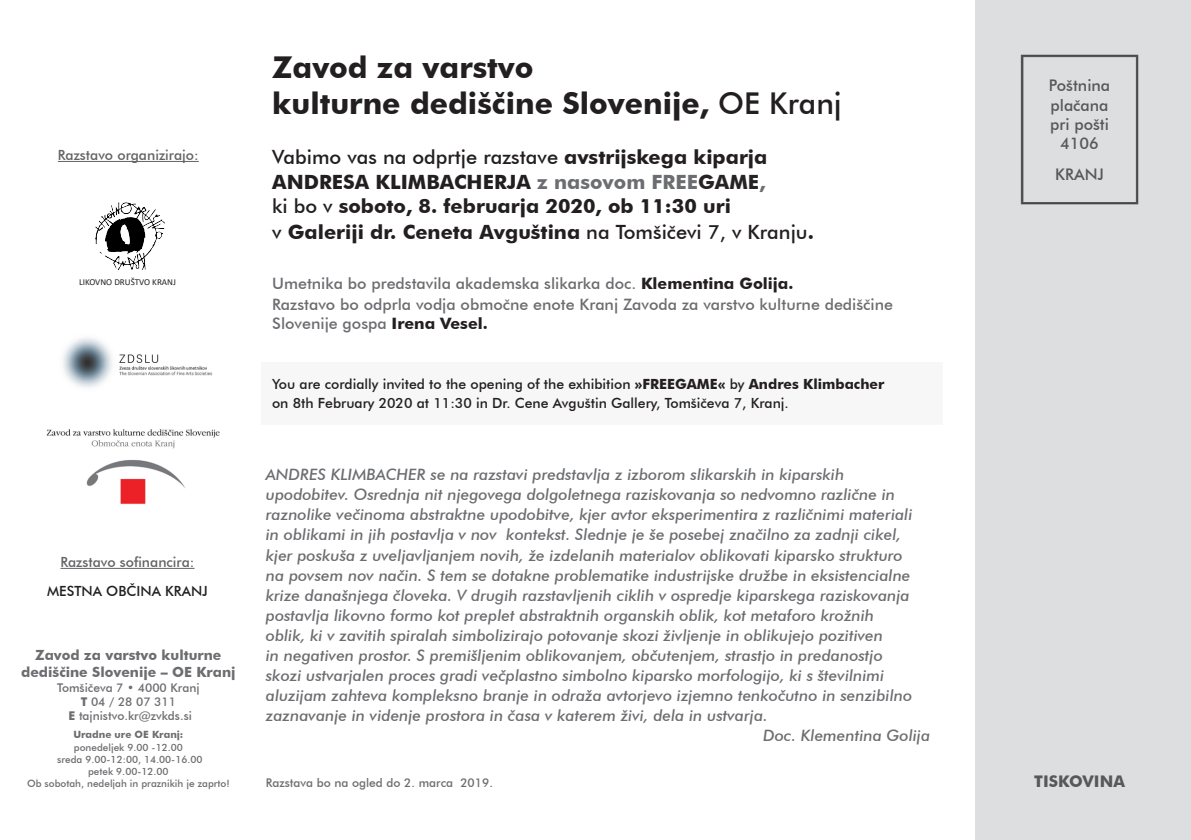
<style>
.page{position:relative;width:1191px;height:840px;background:#fff}
.page>*{position:absolute;margin:0;border:0;box-sizing:border-box;transform-origin:0 0}
.t1{font:700 30px "Futura BT";color:#231f20}
.t2{font:700 19.6px "Futura BT";color:#231f20}
.t3{font:500 19.6px "Futura BT";color:#231f20}
.t4{font:500 16px "Futura BT";color:#57585a}
.t5{font:700 16px "Futura BT";color:#57585a}
.t6{font:italic 500 15.6px/20px "Futura BT";color:#6c6d70}
.t7{font:500 15.6px/19.2px "Futura BT";color:#6c6d70}
.t8{font:500 14px "Futura BT";color:#231f20}
.t9{font:700 14px/16.8px "Futura BT";color:#6c6d70;text-align:center}
.t10{font:500 14px "Futura BT";color:#636366}
.t11{font:500 12px "Futura BT";color:#6c6d70}
.t12{font:500 10px "Futura BT";color:#6c6d70}
.t13{font:700 10px "Futura BT";color:#6c6d70}
.t14{font:9px "Calibri";color:#231f20}
.s1{font-weight:700}
.s2{font-weight:500}
.s3{color:#6c6d70}
.s4{color:#262324}
.s5{font-weight:700;color:#231f20}
</style>
<div class="page">
<div style="left:261px;top:362px;width:681px;height:63px;background:#f7f7f8"></div>
<div style="left:975px;top:0;width:216px;height:839px;background:#dddee0"></div>
<svg style="left:1021px;top:55px;width:117px;height:149px"></svg>
<div style="left:1022px;top:56px;width:115px;height:147px;border:1px solid #57585a"></div>
<hr style="left:58px;top:161px;width:141px;height:1px;background:#636366">
<svg style="left:95px;top:202px;width:70px;height:68px"></svg>
<hr style="left:60px;top:567px;width:134px;height:1px;background:#636366">
<img style="left:46px;top:429px;width:174px;height:76px">
<img style="left:63px;top:338px;width:150px;height:50px">
<p class="t10" style="left:58px;top:146px;width:142px">Razstavo organizirajo:</p>
<p class="t14" style="left:79px;top:276px;width:98px">LIKOVNO DRUŠTVO KRANJ</p>
<p class="t10" style="left:60px;top:553px;width:136px">Razstavo sofinancira:</p>
<p class="t8" style="left:47px;top:582px;width:162px">MESTNA OBČINA KRANJ</p>
<p class="t9" style="left:21px;top:646px;width:216px">Zavod za varstvo kulturne dediščine Slovenije – OE Kranj</p>
<p class="t11" style="left:57px;top:679px;width:144px">Tomšičeva 7 • 4000 Kranj</p>
<p class="t11" style="left:81px;top:694px;width:97px"><span class="s1">T</span> 04 / 28 07 311</p>
<p class="t11" style="left:69px;top:708px;width:125px"><span class="s1">E</span> tajnistvo.kr@zvkds.si</p>
<p class="t13" style="left:73px;top:728px;width:112px">Uradne ure OE Kranj:</p>
<p class="t12" style="left:74px;top:740px;width:110px">ponedeljek 9.00 -12.00</p>
<p class="t12" style="left:57px;top:752px;width:147px">sreda 9.00-12:00, 14.00-16.00</p>
<p class="t12" style="left:88px;top:764px;width:82px">petek 9.00-12.00</p>
<p class="t12" style="left:27px;top:776px;width:204px">Ob sobotah, nedeljah in praznikih je zaprto!</p>
<p class="t1" style="left:272px;top:49px;width:263px">Zavod za varstvo</p>
<p class="t1" style="left:272px;top:85px;width:571px">kulturne dediščine Slovenije, <span class="s2">OE Kranj</span></p>
<p class="t3" style="left:272px;top:145px;width:496px">Vabimo vas na odprtje razstave <span class="s1">avstrijskega kiparja</span></p>
<p class="t2" style="left:272px;top:169px;width:495px">ANDRESA KLIMBACHERJA <span class="s3">z nasovom FREE</span><span class="s4">GAME</span><span class="s3">,</span></p>
<p class="t2" style="left:272px;top:193px;width:460px"><span class="s2">ki bo v</span> soboto, 8. februarja 2020, ob 11:30 uri</p>
<p class="t2" style="left:272px;top:219px;width:543px"><span class="s2">v</span> Galeriji dr. Ceneta Avguština <span class="s2">na Tomšičevi 7, v Kranju</span>.</p>
<p class="t7" style="left:272px;top:273px;width:523px">Umetnika bo predstavila akademska slikarka doc. <span class="s5">Klementina Golija.</span></p>
<p class="t7" style="left:272px;top:295px;width:622px">Razstavo bo odprla vodja območne enote Kranj Zavoda za varstvo kulturne dediščine<br>Slovenije gospa <span class="s5">Irena Vesel.</span></p>
<p class="t8" style="left:272px;top:376px;width:614px">You are cordially invited to the opening of the exhibition <span class="s1">»FREEGAME«</span> by <span class="s1">Andres Klimbacher</span></p>
<p class="t8" style="left:272px;top:394px;width:518px">on 8th February 2020 at 11:30 in Dr. Cene Avguštin Gallery, Tomšičeva 7, Kranj.</p>
<p class="t6" style="left:266px;top:464px;width:648px">ANDRES KLIMBACHER se na razstavi predstavlja z izborom slikarskih in kiparskih upodobitev. Osrednja nit njegovega dolgoletnega raziskovanja so nedvomno različne in raznolike večinoma abstraktne upodobitve, kjer avtor eksperimentira z različnimi materiali in oblikami in jih postavlja v nov kontekst. Slednje je še posebej značilno za zadnji cikel, kjer poskuša z uveljavljanjem novih, že izdelanih materialov oblikovati kiparsko strukturo na povsem nov način. S tem se dotakne problematike industrijske družbe in eksistencialne krize današnjega človeka. V drugih razstavljenih ciklih v ospredje kiparskega raziskovanja postavlja likovno formo kot preplet abstraktnih organskih oblik, kot metaforo krožnih oblik, ki v zavitih spiralah simbolizirajo potovanje skozi življenje in oblikujejo pozitiven<br>in negativen prostor. S premišljenim oblikovanjem, občutenjem, strastjo in predanostjo skozi ustvarjalen proces gradi večplastno simbolno kiparsko morfologijo, ki s številnimi aluzijam zahteva kompleksno branje in odraža avtorjevo izjemno tenkočutno in senzibilno zaznavanje in videnje prostora in časa v katerem živi, dela in ustvarja.</p>
<p class="t6" style="left:763px;top:724px;width:168px">Doc. Klementina Golija</p>
<p class="t11" style="left:266px;top:774px;width:229px">Razstava bo na ogled do 2. marca 2019.</p>
<p class="t4" style="left:1048px;top:76px;width:63px">Poštnina</p>
<p class="t4" style="left:1050px;top:95px;width:60px">plačana</p>
<p class="t4" style="left:1050px;top:114px;width:60px">pri pošti</p>
<p class="t4" style="left:1060px;top:133px;width:40px">4106</p>
<p class="t4" style="left:1055px;top:165px;width:50px">KRANJ</p>
<p class="t5" style="left:1034px;top:770px;width:92px">TISKOVINA</p>
</div>
